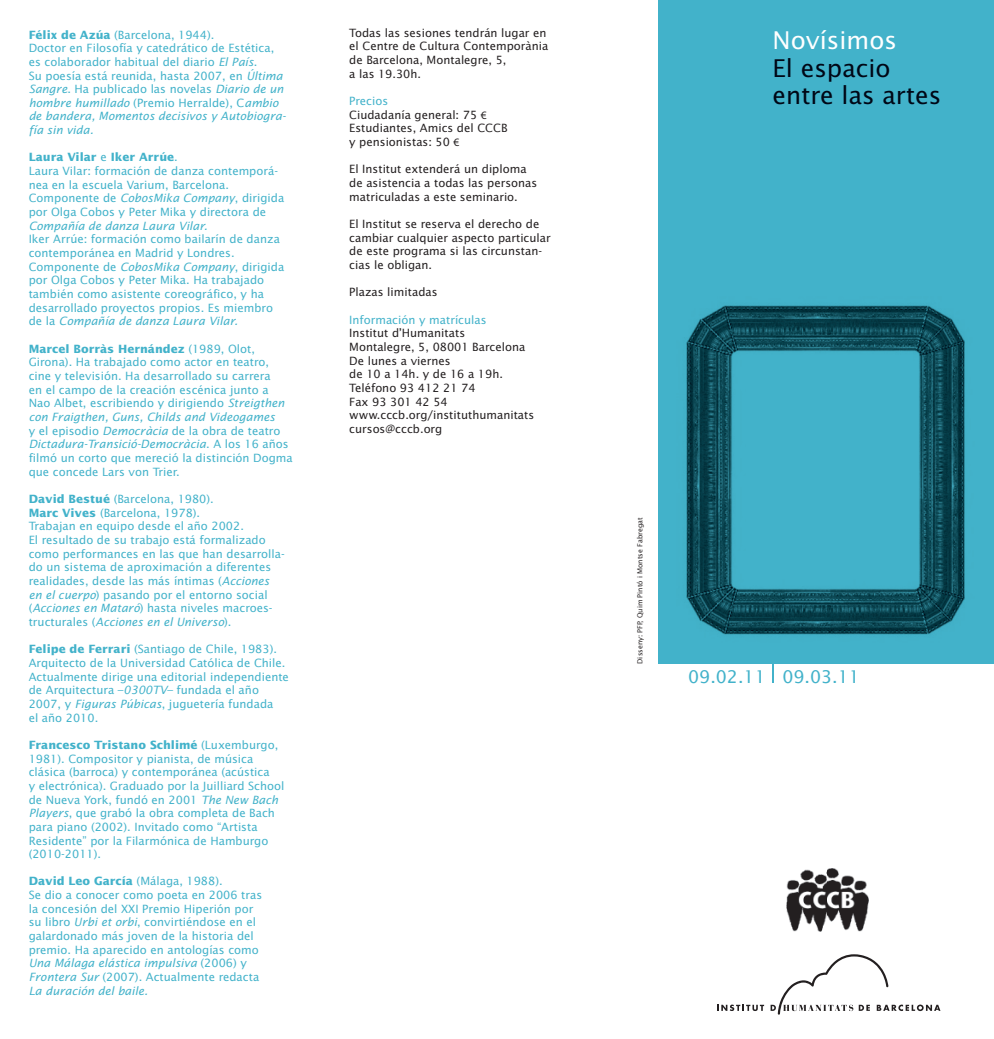
<style>
.page{position:relative;width:994px;height:1039px;background:#fff}
.page>*{position:absolute;margin:0;border:0;box-sizing:border-box;transform-origin:0 0}
.t1{font:24.5px/26.9px "Lucida Sans";color:#000716}
.t2{font:24.5px "Lucida Sans";color:#fff}
.t3{font:17.5px "Lucida Sans";color:#42b2ca}
.t4{font:11.38px/13.7px "Lucida Sans";color:#42b2ca}
.t5{font:11.38px/13.7px "Lucida Sans";color:#231f20}
.t6{font:italic 11.38px "Lucida Sans";color:#42b2ca}
.t7{font:7px "Lucida Sans";color:#231f20}
.s1{font-weight:700}
.s2{font-style:italic}
.s3{color:#42b2ca}
.s4{font-family:"Myriad"}
</style>
<div class="page">
<div style="left:658px;top:0;width:336px;height:663px;background:#42b2ca"></div>
<img style="left:786px;top:868px;width:82px;height:63px">
<svg style="left:717px;top:1004px;width:47px;height:6px"></svg>
<svg style="left:770px;top:954px;width:170px;height:60px"></svg>
<hr style="left:772px;top:663px;width:2px;height:20px;background:#42b2ca">
<img style="left:686px;top:305px;width:279px;height:330px">
<p class="t4" style="left:29px;top:27px;width:258px"><span class="s1">Félix de Azúa</span> (Barcelona, 1944).<br>Doctor en Filosofía y catedrático de Estética, es colaborador habitual del diario <span class="s2">El País</span>.<br>Su poesía está reunida, hasta 2007, en <span class="s2">Última Sangre</span>. Ha publicado las novelas <span class="s2">Diario de un hombre humillado</span> (Premio Herralde), C<span class="s2">ambio de bandera, Momentos decisivos y Autobiogra&shy;fía sin vida.</span></p>
<p class="t4" style="left:29px;top:150px;width:257px"><span class="s1">Laura Vilar</span> e <span class="s1">Iker Arrúe</span>.<br>Laura Vilar: formación de danza contemporá&shy;nea en la escuela Varium, Barcelona.<br>Componente de <span class="s2">CobosMika Company</span>, dirigida por Olga Cobos y Peter Mika y directora de</p>
<p class="t6" style="left:29px;top:218px;width:180px">Compañía de danza Laura Vilar.</p>
<p class="t4" style="left:29px;top:232px;width:257px">Iker Arrúe: formación como bailarín de danza contemporánea en Madrid y Londres.<br>Componente de <span class="s2">CobosMika Company</span>, dirigida por Olga Cobos y Peter Mika. Ha trabajado también como asistente coreográfico, y ha desarrollado proyectos propios. Es miembro de la <span class="s2">Compañía de danza Laura Vilar.</span></p>
<p class="t4" style="left:29px;top:341px;width:265px"><span class="s1">Marcel Borràs Hernández</span> (1989, Olot, Girona). Ha trabajado como actor en teatro, cine y televisión. Ha desarrollado su carrera<br>en el campo de la creación escénica junto a Nao Albet, escribiendo y dirigiendo <span class="s2">Streigthen con Fraigthen, Guns, Childs and Videogames<br></span>y el episodio <span class="s2">Democràcia</span> de la obra de teatro <span class="s2">Dictadura-Transició-Democràcia</span>. A los 16 años filmó un corto que mereció la distinción Dogma que concede Lars von Trier.</p>
<p class="t4" style="left:29px;top:491px;width:257px"><span class="s1">David Bestué</span> (Barcelona, 1980).<br><span class="s1">Marc Vives</span> (Barcelona, 1978).<br>Trabajan en equipo desde el año 2002.<br>El resultado de su trabajo está formalizado como performances en las que han desarrolla&shy;do un sistema de aproximación a diferentes realidades, desde las más íntimas (<span class="s2">Acciones en el cuerpo</span>) pasando por el entorno social (<span class="s2">Acciones en Mataró</span>) hasta niveles macroes&shy;tructurales (<span class="s2">Acciones en el Universo</span>).</p>
<p class="t4" style="left:29px;top:642px;width:262px"><span class="s1">Felipe de Ferrari</span> (Santiago de Chile, 1983).<br>Arquitecto de la Universidad Católica de Chile.<br>Actualmente dirige una editorial independiente de Arquitectura –<span class="s2">0300TV</span>– fundada el año 2007, y <span class="s2">Figuras Púbicas</span>, juguetería fundada<br>el año 2010.</p>
<p class="t4" style="left:29px;top:737px;width:257px"><span class="s1">Francesco Tristano Schlimé</span> (Luxemburgo, 1981). Compositor y pianista, de música clásica (barroca) y contemporánea (acústica<br>y electrónica). Graduado por la Juilliard School de Nueva York, fundó en 2001 <span class="s2">The New Bach Players</span>, que grabó la obra completa de Bach para piano (2002). Invitado como “Artista Residente” por la Filarmónica de Hamburgo (2010-2011).</p>
<p class="t4" style="left:29px;top:874px;width:235px"><span class="s1">David Leo García</span> (Málaga, 1988).<br>Se dio a conocer como poeta en 2006 tras la concesión del XXI Premio Hiperión por su libro <span class="s2">Urbi et orbi</span>, convirtiéndose en el galardonado más joven de la historia del premio. Ha aparecido en antologías como <span class="s2">Una Málaga elástica impulsiva</span> (2006) y <span class="s2">Frontera Sur</span> (2007). Actualmente redacta <span class="s2">La duración del baile.</span></p>
<p class="t5" style="left:349px;top:26px;width:201px">Todas las sesiones tendrán lugar en el Centre de Cultura Contemporània de Barcelona, Montalegre, 5,<br>a las 19.30h.</p>
<p class="t5" style="left:349px;top:94px;width:160px"><span class="s3">Precios<br></span>Ciudadanía general: 75 <span class="s4">€<br></span>Estudiantes, Amics del CCCB y pensionistas: 50 <span class="s4">€</span></p>
<p class="t5" style="left:349px;top:162px;width:189px">El Institut extenderá un diploma de asistencia a todas las personas matriculadas a este seminario.</p>
<p class="t5" style="left:349px;top:217px;width:203px">El Institut se reserva el derecho de cambiar cualquier aspecto particular de este programa si las circunstan&shy;cias le obligan.</p>
<p class="t5" style="left:349px;top:285px;width:90px">Plazas limitadas</p>
<p class="t4" style="left:349px;top:312px;width:139px">Información y matrículas</p>
<p class="t5" style="left:349px;top:326px;width:186px">Institut d’Humanitats<br>Montalegre, 5, 08001 Barcelona<br>De lunes a viernes<br>de 10 a 14h. y de 16 a 19h.<br>Teléfono 93 412 21 74<br>Fax 93 301 42 54 www.cccb.org/instituthumanitats cursos@cccb.org</p>
<h1 class="t2" style="left:772px;top:25px;width:126px">Novísimos</h1>
<h1 class="t1" style="left:772px;top:54px;width:170px">El espacio entre las artes</h1>
<p class="t7" style="left:635px;top:663px;width:148px;rotate:-90deg">Disseny: PFP, Quim Pintó i Montse Fabregat</p>
<h2 class="t3" style="left:688px;top:665px;width:173px">09.02.11 09.03.11</h2>
</div>
